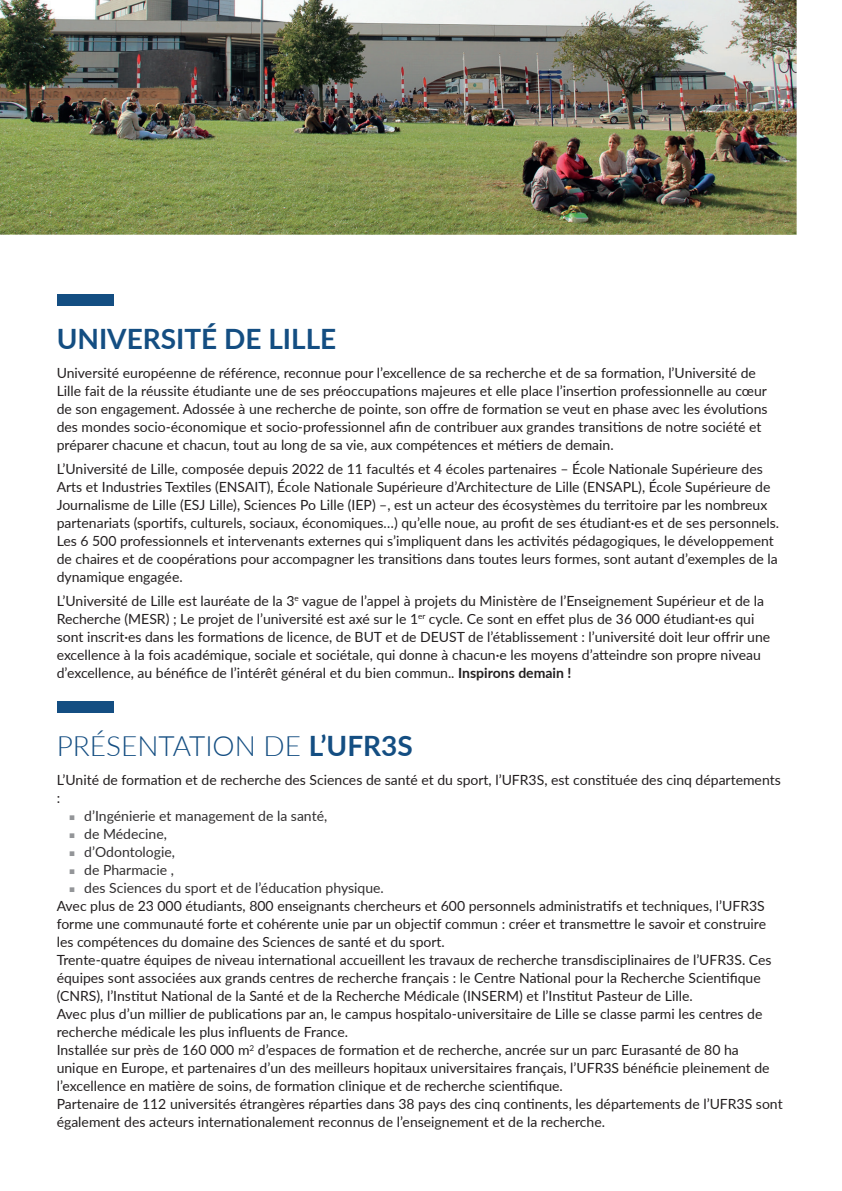
<style>
.page{position:relative;width:842px;height:1191px;background:#fff}
.page>*{position:absolute;margin:0;border:0;box-sizing:border-box;transform-origin:0 0}
.t1{font:300 28px "Lato";color:#144e82}
.t2{font:700 28px "Lato";color:#144e82}
.t3{font:14px/18px "Lato";color:#231f20}
.t4{font:14px/18px "Lato";color:#312f30}
.s1{font-weight:500}
.s2{font-weight:700}
</style>
<div class="page">
<div style="left:57px;top:294px;width:56px;height:11px;background:#144e82"></div>
<div style="left:57px;top:701px;width:56px;height:11px;background:#144e82"></div>
<img style="left:0;top:0;width:797px;height:235px">
<h1 class="t2" style="left:57px;top:318px;width:281px">UNIVERSITÉ DE LILLE</h1>
<p class="t3" style="left:57px;top:363px;width:712px">Université européenne de référence, reconnue pour l’excellence de sa recherche et de sa formation, l’Université de Lille fait de la réussite étudiante une de ses préoccupations majeures et elle place l’insertion professionnelle au cœur de son engagement. Adossée à une recherche de pointe, son offre de formation se veut en phase avec les évolutions des mondes socio-économique et socio-professionnel afin de contribuer aux grandes transitions de notre société et préparer chacune et chacun, tout au long de sa vie, aux compétences et métiers de demain.</p>
<p class="t3" style="left:57px;top:459px;width:724px">L’Université de Lille, composée depuis 2022 de 11 facultés et 4 écoles partenaires – École Nationale Supérieure des Arts et Industries Textiles (ENSAIT), École Nationale Supérieure d’Architecture de Lille (ENSAPL), École Supérieure de Journalisme de Lille (ESJ Lille), Sciences Po Lille (IEP) –, est un acteur des écosystèmes du territoire par les nombreux partenariats (sportifs, culturels, sociaux, économiques…) qu’elle noue, au profit de ses étudiant<span class="s1">·</span>es et de ses personnels.<br>Les 6 500 professionnels et intervenants externes qui s’impliquent dans les activités pédagogiques, le développement de chaires et de coopérations pour accompagner les transitions dans toutes leurs formes, sont autant d’exemples de la dynamique engagée.</p>
<p class="t3" style="left:57px;top:591px;width:715px">L’Université de Lille est lauréate de la 3<sup>e</sup> vague de l’appel à projets du Ministère de l’Enseignement Supérieur et de la Recherche (MESR) ; Le projet de l’université est axé sur le 1<sup>er</sup> cycle. Ce sont en effet plus de 36 000 étudiant<span class="s1">·</span>es qui sont inscrit<span class="s1">·</span>es dans les formations de licence, de BUT et de DEUST de l’établissement : l’université doit leur offrir une excellence à la fois académique, sociale et sociétale, qui donne à chacun<span class="s1">·</span>e les moyens d’atteindre son propre niveau d’excellence, au bénéfice de l’intérêt général et du bien commun.. <span class="s2">Inspirons demain !</span></p>
<h1 class="t1" style="left:57px;top:726px;width:358px">PRÉSENTATION DE <span class="s2">L’UFR3S</span></h1>
<p class="t3" style="left:57px;top:770px;width:726px">L’Unité de formation et de recherche des Sciences de santé et du sport, l’UFR3S, est constituée des cinq départements :</p>
<p class="t4" style="left:84px;top:806px;width:301px">d’Ingénierie et management de la santé,<br>de Médecine,<br>d’Odontologie,<br>de Pharmacie ,<br>des Sciences du sport et de l’éducation physique.</p>
<p class="t3" style="left:57px;top:896px;width:727px">Avec plus de 23 000 étudiants, 800 enseignants chercheurs et 600 personnels administratifs et techniques, l’UFR3S forme une communauté forte et cohérente unie par un objectif commun : créer et transmettre le savoir et construire les compétences du domaine des Sciences de santé et du sport.<br>Trente-quatre équipes de niveau international accueillent les travaux de recherche transdisciplinaires de l’UFR3S. Ces équipes sont associées aux grands centres de recherche français : le Centre National pour la Recherche Scientifique (CNRS), l’Institut National de la Santé et de la Recherche Médicale (INSERM) et l’Institut Pasteur de Lille.<br>Avec plus d’un millier de publications par an, le campus hospitalo-universitaire de Lille se classe parmi les centres de recherche médicale les plus influents de France.<br>Installée sur près de 160 000 m<sup>2</sup> d’espaces de formation et de recherche, ancrée sur un parc Eurasanté de 80 ha unique en Europe, et partenaires d’un des meilleurs hopitaux universitaires français, l’UFR3S bénéficie pleinement de l’excellence en matière de soins, de formation clinique et de recherche scientifique.<br>Partenaire de 112 universités étrangères réparties dans 38 pays des cinq continents, les départements de l’UFR3S sont également des acteurs internationalement reconnus de l’enseignement et de la recherche.</p>
</div>
